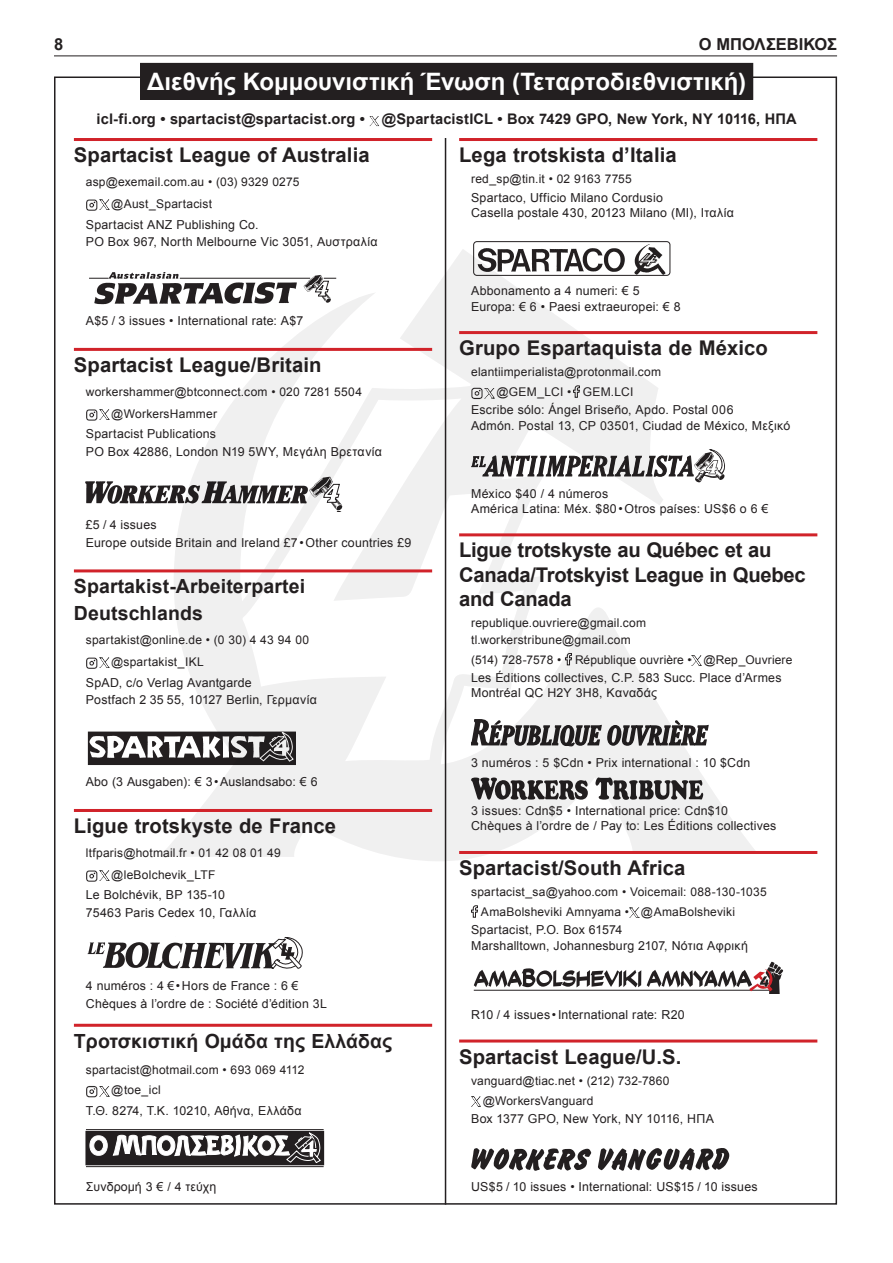
<style>
.page{position:relative;width:893px;height:1263px;background:#fff}
.page>*{position:absolute;margin:0;border:0;box-sizing:border-box;transform-origin:0 0}
.t1{font:700 24px "Arial";color:#fff}
.t2{font:700 20.25px "Arial";letter-spacing:.005em;color:#231f20}
.t3{font:700 20.25px/24.3px "Arial";letter-spacing:-.015em;color:#231f20}
.t4{font:700 19.5px/26.7px "Arial";letter-spacing:.005em;color:#231f20}
.t5{font:700 16.5px "Arial";color:#231f20}
.t6{font:700 14.7px "Arial";letter-spacing:.01em;color:#231f20}
.t7{font:12.3px/15.3px "Arial";letter-spacing:.015em;color:#231f20}
.t8{font:12px/22.2px "Arial";letter-spacing:.015em;color:#231f20}
</style>
<div class="page">
<hr style="left:54px;top:56px;width:783px;height:1px;background:#231f20">
<svg style="left:159px;top:249px;width:598px;height:613px"></svg>
<div style="left:141px;top:63px;width:612px;height:36px;background:#231f20"></div>
<div style="left:140px;top:63px;width:613px;height:37px;border:1px solid #231f20"></div>
<hr style="left:445px;top:138px;width:1px;height:1067px;background:#231f20">
<hr style="left:74px;top:138px;width:358px;height:3px;background:#d1232a">
<hr style="left:74px;top:348px;width:358px;height:3px;background:#d1232a">
<hr style="left:74px;top:569px;width:358px;height:3px;background:#d1232a">
<hr style="left:74px;top:809px;width:358px;height:3px;background:#d1232a">
<hr style="left:74px;top:1024px;width:358px;height:3px;background:#d1232a">
<svg style="left:86px;top:199px;width:23px;height:12px"></svg>
<img style="left:89px;top:269px;width:253px;height:35px">
<div style="left:300px;top:272px;width:40px;height:32px;background:#fff"></div>
<svg style="left:89px;top:278px;width:19px;height:1px"></svg>
<hr style="left:180px;top:278px;width:130px;height:1px;background:#231f20">
<hr style="left:89px;top:307px;width:247px;height:1px;background:#231f20">
<svg style="left:304px;top:275px;width:32px;height:28px"></svg>
<svg style="left:86px;top:409px;width:23px;height:12px"></svg>
<img style="left:86px;top:474px;width:222px;height:37px">
<svg style="left:308px;top:474px;width:38px;height:37px"></svg>
<svg style="left:309px;top:477px;width:34px;height:34px"></svg>
<svg style="left:86px;top:657px;width:23px;height:12px"></svg>
<img style="left:87px;top:729px;width:208px;height:36px">
<svg style="left:259px;top:731px;width:36px;height:33px"></svg>
<svg style="left:86px;top:870px;width:23px;height:12px"></svg>
<img style="left:87px;top:942px;width:184px;height:27px">
<svg style="left:271px;top:937px;width:32px;height:32px"></svg>
<svg style="left:86px;top:1086px;width:23px;height:11px"></svg>
<div style="left:86px;top:1131px;width:238px;height:34px;background:#231f20"></div>
<svg style="left:90px;top:1136px;width:17px;height:19px"></svg>
<svg style="left:113px;top:1133px;width:208px;height:33px"></svg>
<hr style="left:86px;top:1129px;width:238px;height:1px;background:#231f20">
<hr style="left:86px;top:1166px;width:238px;height:1px;background:#231f20">
<hr style="left:459px;top:138px;width:358px;height:3px;background:#d1232a">
<hr style="left:459px;top:331px;width:358px;height:3px;background:#d1232a">
<hr style="left:459px;top:533px;width:358px;height:3px;background:#d1232a">
<hr style="left:459px;top:851px;width:358px;height:3px;background:#d1232a">
<hr style="left:459px;top:1039px;width:358px;height:3px;background:#d1232a">
<img style="left:471px;top:241px;width:206px;height:39px">
<div style="left:473px;top:241px;width:197px;height:35px;border:1px solid #231f20;border-radius:3px"></div>
<svg style="left:637px;top:253px;width:21px;height:13px"></svg>
<svg style="left:471px;top:388px;width:24px;height:11px"></svg>
<svg style="left:573px;top:386px;width:7px;height:12px"></svg>
<svg style="left:471px;top:449px;width:256px;height:33px"></svg>
<svg style="left:565px;top:653px;width:7px;height:12px"></svg>
<svg style="left:692px;top:656px;width:10px;height:10px"></svg>
<svg style="left:471px;top:719px;width:238px;height:27px"></svg>
<svg style="left:595px;top:777px;width:108px;height:23px"></svg>
<svg style="left:471px;top:777px;width:117px;height:23px"></svg>
<svg style="left:471px;top:905px;width:7px;height:12px"></svg>
<svg style="left:629px;top:908px;width:10px;height:10px"></svg>
<hr style="left:474px;top:990px;width:299px;height:1px;background:#231f20">
<svg style="left:474px;top:968px;width:167px;height:19px"></svg>
<svg style="left:647px;top:962px;width:136px;height:31px"></svg>
<svg style="left:471px;top:1096px;width:10px;height:10px"></svg>
<svg style="left:598px;top:1148px;width:131px;height:23px"></svg>
<svg style="left:471px;top:1148px;width:120px;height:23px"></svg>
<svg style="left:369px;top:116px;width:10px;height:10px"></svg>
<h3 class="t5" style="left:54px;top:33px;width:11px">8</h3>
<h3 class="t5" style="left:699px;top:33px;width:140px">Ο ΜΠΟΛΣΕΒΙΚΟΣ</h3>
<h1 class="t1" style="left:147px;top:66px;width:601px">Διεθνής Κομμουνιστική Ένωση (Τεταρτοδιεθνιστική)</h1>
<p class="t6" style="left:97px;top:109px;width:702px">icl-fi.org • spartacist@spartacist.org • @SpartacistICL • Box 7429 GPO, New York, NY 10116, ΗΠΑ</p>
<h2 class="t2" style="left:74px;top:142px;width:297px">Spartacist League of Australia</h2>
<p class="t8" style="left:111px;top:170px;width:190px;text-indent:-25px">asp@exemail.com.au • (03) 9329 0275 @Aust_Spartacist</p>
<p class="t7" style="left:86px;top:215px;width:293px;line-height:17.7px">Spartacist ANZ Publishing Co.<br>PO Box 967, North Melbourne Vic 3051, Αυστραλία</p>
<p class="t7" style="left:86px;top:313px;width:219px">A$5 / 3 issues • International rate: A$7</p>
<h2 class="t2" style="left:74px;top:351px;width:249px">Spartacist League/Britain</h2>
<p class="t8" style="left:111px;top:380px;width:252px;text-indent:-25px">workershammer@btconnect.com • 020 7281 5504 @WorkersHammer</p>
<p class="t7" style="left:86px;top:425px;width:298px;line-height:17.7px">Spartacist Publications<br>PO Box 42886, London N19 5WY, Μεγάλη Βρετανία</p>
<p class="t7" style="left:86px;top:516px;width:327px;line-height:17.7px">£5 / 4 issues<br>Europe outside Britain and Ireland £7•Other countries £9</p>
<h3 class="t4" style="left:74px;top:574px;width:233px">Spartakist-Arbeiterpartei<br>Deutschlands</h3>
<p class="t8" style="left:111px;top:628px;width:200px;text-indent:-25px">spartakist@online.de • (0 30) 4 43 94 00 @spartakist_IKL</p>
<p class="t7" style="left:86px;top:673px;width:233px;line-height:17.7px">SpAD, c/o Verlag Avantgarde<br>Postfach 2 35 55, 10127 Berlin, Γερμανία</p>
<p class="t7" style="left:86px;top:774px;width:233px">Abo (3 Ausgaben): € 3•Auslandsabo: € 6</p>
<h2 class="t2" style="left:74px;top:812px;width:264px">Ligue trotskyste de France</h2>
<p class="t8" style="left:111px;top:841px;width:171px;text-indent:-25px">ltfparis@hotmail.fr • 01 42 08 01 49 @leBolchevik_LTF</p>
<p class="t7" style="left:86px;top:886px;width:172px;line-height:17.7px">Le Bolchévik, BP 135-10<br>75463 Paris Cedex 10, Γαλλία</p>
<p class="t7" style="left:86px;top:977px;width:243px;line-height:17.7px">4 numéros : 4 €•Hors de France : 6 €<br>Chèques à l’ordre de : Société d’édition 3L</p>
<h3 class="t4" style="left:74px;top:1028px;width:320px">Τροτσκιστική Ομάδα της Ελλάδας</h3>
<p class="t8" style="left:111px;top:1059px;width:195px;line-height:20.7px;text-indent:-25px">spartacist@hotmail.com • 693 069 4112 @toe_icl</p>
<p class="t7" style="left:86px;top:1103px;width:217px">Τ.Θ. 8274, Τ.Κ. 10210, Αθήνα, Ελλάδα</p>
<p class="t7" style="left:86px;top:1179px;width:132px">Συνδρομή 3 € / 4 τεύχη</p>
<h2 class="t2" style="left:459px;top:142px;width:219px">Lega trotskista d’Italia</h2>
<p class="t8" style="left:471px;top:168px;width:162px">red_sp@tin.it • 02 9163 7755</p>
<p class="t7" style="left:471px;top:190px;width:264px">Spartaco, Ufficio Milano Cordusio<br>Casella postale 430, 20123 Milano (MI), Ιταλία</p>
<p class="t7" style="left:471px;top:283px;width:211px">Abbonamento a 4 numeri: € 5<br>Europa: € 6 • Paesi extraeuropei: € 8</p>
<h2 class="t2" style="left:459px;top:335px;width:310px">Grupo Espartaquista de México</h2>
<p class="t8" style="left:471px;top:362px;width:191px;line-height:19.8px;text-align:center">elantiimperialista@protonmail.com @GEM_LCI • GEM.LCI</p>
<p class="t7" style="left:471px;top:402px;width:321px">Escribe sólo: Ángel Briseño, Apdo. Postal 006<br>Admón. Postal 13, CP 03501, Ciudad de México, Μεξικό</p>
<p class="t7" style="left:471px;top:486px;width:299px">México $40 / 4 números<br>América Latina: Méx. $80•Otros países: US$6 o 6 €</p>
<h2 class="t3" style="left:459px;top:539px;width:348px">Ligue trotskyste au Québec et au<br>Canada/Trotskyist League in Quebec and Canada</h2>
<p class="t8" style="left:471px;top:615px;width:177px;line-height:16.8px">republique.ouvriere@gmail.com tl.workerstribune@gmail.com</p>
<p class="t8" style="left:471px;top:648px;width:323px">(514) 728-7578 • République ouvrière • @Rep_Ouvriere</p>
<p class="t7" style="left:471px;top:670px;width:312px">Les Éditions collectives, C.P. 583 Succ. Place d’Armes<br>Montréal QC H2Y 3H8, Καναδάς</p>
<p class="t7" style="left:471px;top:755px;width:281px">3 numéros : 5 $Cdn • Prix international : 10 $Cdn</p>
<p class="t7" style="left:471px;top:803px;width:307px">3 issues: Cdn$5 • International price: Cdn$10<br>Chèques à l’ordre de / Pay to: Les Éditions collectives</p>
<h2 class="t2" style="left:459px;top:854px;width:228px">Spartacist/South Africa</h2>
<p class="t8" style="left:481px;top:882px;width:287px;line-height:19.8px;text-indent:-10px">spartacist_sa@yahoo.com • Voicemail: 088-130-1035<br>AmaBolsheviki Amnyama • @AmaBolsheviki</p>
<p class="t7" style="left:471px;top:922px;width:278px">Spartacist, P.O. Box 61574<br>Marshalltown, Johannesburg 2107, Νότια Αφρική</p>
<p class="t7" style="left:471px;top:1007px;width:215px">R10 / 4 issues •International rate: R20</p>
<h2 class="t2" style="left:459px;top:1043px;width:224px">Spartacist League/U.S.</h2>
<p class="t8" style="left:483px;top:1071px;width:188px;line-height:19.8px;text-indent:-12px">vanguard@tiac.net • (212) 732-7860 @WorkersVanguard</p>
<p class="t7" style="left:471px;top:1111px;width:244px">Box 1377 GPO, New York, NY 10116, ΗΠΑ</p>
<p class="t7" style="left:471px;top:1179px;width:288px">US$5 / 10 issues • International: US$15 / 10 issues</p>
</div>
